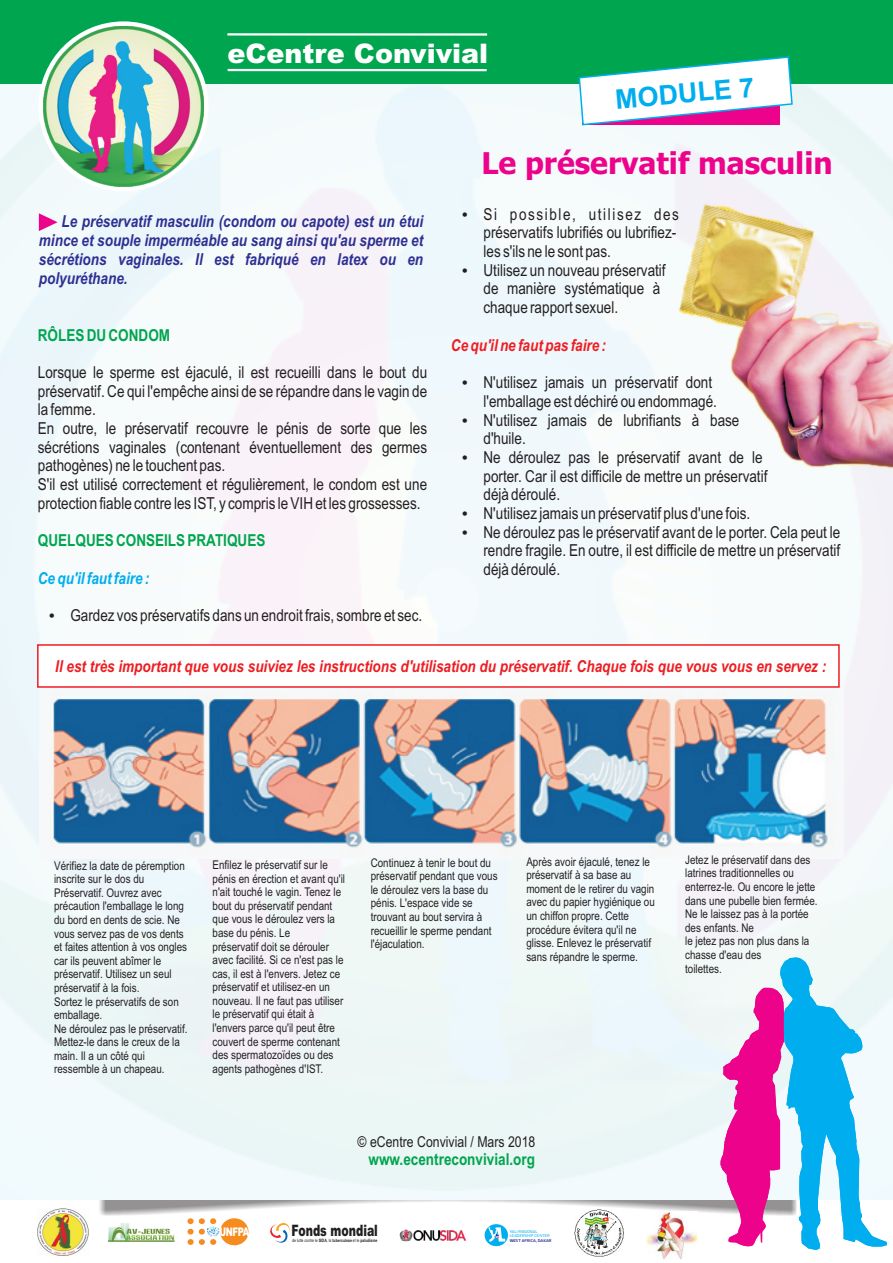
<style>
.page{position:relative;width:893px;height:1263px;background:#fff}
.page>*{position:absolute;margin:0;border:0;box-sizing:border-box;transform-origin:0 0}
.t1{font:700 30px "Tahoma";color:#ed028c}
.t2{font:900 27px "Arial";color:#fff}
.t3{font:700 27px "Arial";color:#00aeef}
.t4{font:16.5px/18.8px "Arial Narrow";color:#231f20}
.t5{font:italic 700 16.5px/18.9px "Arial Narrow";color:#2e3092;text-align:justify}
.t6{font:italic 700 16.5px "Arial Narrow";color:#ee1d23}
.t7{font:700 16.5px "Arial Narrow";color:#00a54f}
.t8{font:italic 700 16.5px "Arial Narrow";color:#00aeef}
.t9{font:900 15.75px "Arial";color:#231f20;scale:.69 1}
.t10{font:15px "Arial Narrow";color:#231f20}
.t11{font:12px/13.6px "Arial Narrow";color:#231f20}
.t12{font:900 11.85px "Arial";letter-spacing:-.06em;color:#fff;scale:.69 1}
.t13{font:700 4.65px "Arial";color:#231f20;scale:.75 1}
.t14{font:3.75px/4.3px "Esphimere";color:#00aeef;scale:1.08 1}
.t15{font:700 3.75px "Esphimere";color:#2e3092;scale:1.08 1}
.s1{font-weight:400}
</style>
<div class="page">
<div style="left:99px;top:1165px;width:698px;height:51px;background:#231f20;opacity:.49"></div>
<div style="left:0;top:83px;width:893px;height:1107px;background:#f2f8fb"></div>
<img style="left:677px;top:203px;width:216px;height:293px">
<img style="left:37px;top:1208px;width:51px;height:48px">
<div style="left:485px;top:1224px;width:23px;height:22px;background:#00aeef;border-radius:50%"></div>
<svg style="left:488px;top:1227px;width:17px;height:15px"></svg>
<div style="left:220px;top:1218px;width:29px;height:27px;background:#f68b1f;border-radius:50%"></div>
<svg style="left:187px;top:1218px;width:32px;height:27px"></svg>
<img style="left:400px;top:1230px;width:66px;height:11px">
<img style="left:108px;top:1223px;width:67px;height:19px">
<img style="left:574px;top:1209px;width:51px;height:48px">
<img style="left:647px;top:1211px;width:50px;height:48px">
<svg style="left:270px;top:1223px;width:20px;height:20px"></svg>
<div style="left:0;top:0;width:893px;height:83px;background:#00a54f"></div>
<svg style="left:578px;top:56px;width:216px;height:70px"></svg>
<svg style="left:39px;top:213px;width:19px;height:18px"></svg>
<svg style="left:38px;top:21px;width:171px;height:170px"></svg>
<img style="left:44px;top:27px;width:159px;height:159px">
<hr style="left:227px;top:33px;width:260px;height:3px;background:#fff">
<hr style="left:228px;top:69px;width:259px;height:2px;background:#fff">
<img style="left:39px;top:681px;width:804px;height:177px">
<svg style="left:720px;top:957px;width:167px;height:293px"></svg>
<svg style="left:36px;top:643px;width:804px;height:45px"></svg>
<svg style="left:463px;top:212px;width:4px;height:4px"></svg>
<svg style="left:463px;top:268px;width:4px;height:4px"></svg>
<svg style="left:463px;top:380px;width:4px;height:5px"></svg>
<svg style="left:463px;top:418px;width:4px;height:4px"></svg>
<svg style="left:463px;top:455px;width:4px;height:5px"></svg>
<svg style="left:463px;top:530px;width:4px;height:4px"></svg>
<svg style="left:463px;top:511px;width:4px;height:5px"></svg>
<svg style="left:50px;top:614px;width:4px;height:4px"></svg>
<h2 class="t2" style="left:228px;top:43px;width:262px">eCentre Convivial</h2>
<h2 class="t3" style="left:614px;top:89px;width:141px;rotate:-5deg">MODULE 7</h2>
<h3 class="t5" style="left:39px;top:213px;width:386px;text-indent:23px">Le préservatif masculin (condom ou capote) est un étui mince et souple imperméable au sang ainsi qu'au sperme et sécrétions vaginales. Il est fabriqué en latex ou en polyuréthane.</h3>
<h3 class="t7" style="left:38px;top:329px;width:134px">RÔLES DU CONDOM</h3>
<h3 class="t4" style="left:38px;top:364px;width:391px">Lorsque le sperme est éjaculé, il est recueilli dans le bout du</h3>
<h3 class="t4" style="left:38px;top:383px;width:391px">préservatif. Ce qui l'empêche ainsi de se répandre dans le vagin de</h3>
<h3 class="t4" style="left:38px;top:402px;width:59px">la femme.</h3>
<h3 class="t4" style="left:38px;top:420px;width:391px">En outre, le préservatif recouvre le pénis de sorte que les</h3>
<h3 class="t4" style="left:38px;top:439px;width:391px">sécrétions vaginales (contenant éventuellement des germes</h3>
<h3 class="t4" style="left:38px;top:458px;width:189px">pathogènes) ne le touchent pas.</h3>
<h3 class="t4" style="left:38px;top:476px;width:391px">S'il est utilisé correctement et régulièrement, le condom est une</h3>
<h3 class="t4" style="left:38px;top:495px;width:384px">protection fiable contre les IST, y compris le VIH et les grossesses.</h3>
<h3 class="t7" style="left:38px;top:534px;width:229px">QUELQUES CONSEILS PRATIQUES</h3>
<h3 class="t8" style="left:38px;top:572px;width:113px">Ce qu'il faut faire :</h3>
<h3 class="t4" style="left:70px;top:608px;width:353px">Gardez vos préservatifs dans un endroit frais, sombre et sec.</h3>
<h1 class="t1" style="left:481px;top:151px;width:353px">Le préservatif masculin</h1>
<h3 class="t4" style="left:483px;top:206px;width:197px">Si possible, utilisez des préservatifs lubrifiés ou lubrifiez&shy;les s'ils ne le sont pas.<br>Utilisez un nouveau préservatif de manière systématique à chaque rapport sexuel.</h3>
<h3 class="t6" style="left:451px;top:339px;width:157px">Ce qu'il ne faut pas faire :</h3>
<h3 class="t4" style="left:483px;top:374px;width:230px">N'utilisez jamais un préservatif dont</h3>
<h3 class="t4" style="left:483px;top:393px;width:235px">l'emballage est déchiré ou endommagé.</h3>
<h3 class="t4" style="left:483px;top:412px;width:257px">N'utilisez jamais de lubrifiants à base</h3>
<h3 class="t4" style="left:483px;top:430px;width:44px">d'huile.</h3>
<h3 class="t4" style="left:483px;top:449px;width:281px">Ne déroulez pas le préservatif avant de le</h3>
<h3 class="t4" style="left:483px;top:468px;width:285px">porter. Car il est difficile de mettre un préservatif</h3>
<h3 class="t4" style="left:483px;top:487px;width:78px">déjà déroulé.</h3>
<h3 class="t4" style="left:483px;top:505px;width:358px">N'utilisez jamais un préservatif plus d'une fois.<br>Ne déroulez pas le préservatif avant de le porter. Cela peut le rendre fragile. En outre, il est difficile de mettre un préservatif déjà déroulé.</h3>
<h3 class="t6" style="left:55px;top:660px;width:772px">Il est très important que vous suiviez les instructions d'utilisation du préservatif. Chaque fois que vous vous en servez :</h3>
<p class="t11" style="left:54px;top:860px;width:135px">Vérifiez la date de péremption inscrite sur le dos du<br>Préservatif. Ouvrez avec précaution l'emballage le long du bord en dents de scie. Ne vous servez pas de vos dents et faites attention à vos ongles car ils peuvent abîmer le préservatif. Utilisez un seul préservatif à la fois.<br>Sortez le préservatifs de son emballage.<br>Ne déroulez pas le préservatif.<br>Mettez-le dans le creux de la main. Il a un côté qui ressemble à un chapeau.</p>
<p class="t11" style="left:213px;top:859px;width:134px">Enfilez le préservatif sur le pénis en érection et avant qu'il n'ait touché le vagin. Tenez le bout du préservatif pendant que vous le déroulez vers la base du pénis. Le<br>préservatif doit se dérouler avec facilité. Si ce n'est pas le cas, il est à l'envers. Jetez ce préservatif et utilisez-en un nouveau. Il ne faut pas utiliser le préservatif qui était à l'envers parce qu'il peut être couvert de sperme contenant des spermatozoïdes ou des agents pathogènes d'IST.</p>
<p class="t11" style="left:371px;top:857px;width:128px">Continuez à tenir le bout du préservatif pendant que vous le déroulez vers la base du pénis. L'espace vide se trouvant au bout servira à recueillir le sperme pendant l'éjaculation.</p>
<p class="t11" style="left:526px;top:856px;width:130px">Après avoir éjaculé, tenez le préservatif à sa base au moment de le retirer du vagin avec du papier hygiénique ou un chiffon propre. Cette procédure évitera qu'il ne glisse. Enlevez le préservatif sans répandre le sperme.</p>
<p class="t11" style="left:685px;top:854px;width:134px">Jetez le préservatif dans des latrines traditionnelles ou enterrez-le. Ou encore le jette dans une pubelle bien fermée.<br>Ne le laissez pas à la portée des enfants. Ne<br>le jetez pas non plus dans la chasse d'eau des<br>toilettes.</p>
<p class="t10" style="left:358px;top:1136px;width:179px">© eCentre Convivial / Mars 2018</p>
<h3 class="t7" style="left:368px;top:1153px;width:168px">www.ecentreconvivial.org</h3>
<p class="t12" style="left:220px;top:1227px;width:45px">UNFPA</p>
<h3 class="t9" style="left:292px;top:1224px;width:127px">Fonds mondial</h3>
<p class="t13" style="left:292px;top:1239px;width:115px"><span class="s1">de lutte contre le</span> SIDA<span class="s1">, la</span> tuberculose <span class="s1">et le</span> paludisme</p>
<p class="t14" style="left:510px;top:1230px;width:39px">YALI REGIONAL<br>LEADERSHIP CENTER</p>
<p class="t15" style="left:510px;top:1239px;width:40px">WEST AFRICA, DAKAR</p>
</div>
